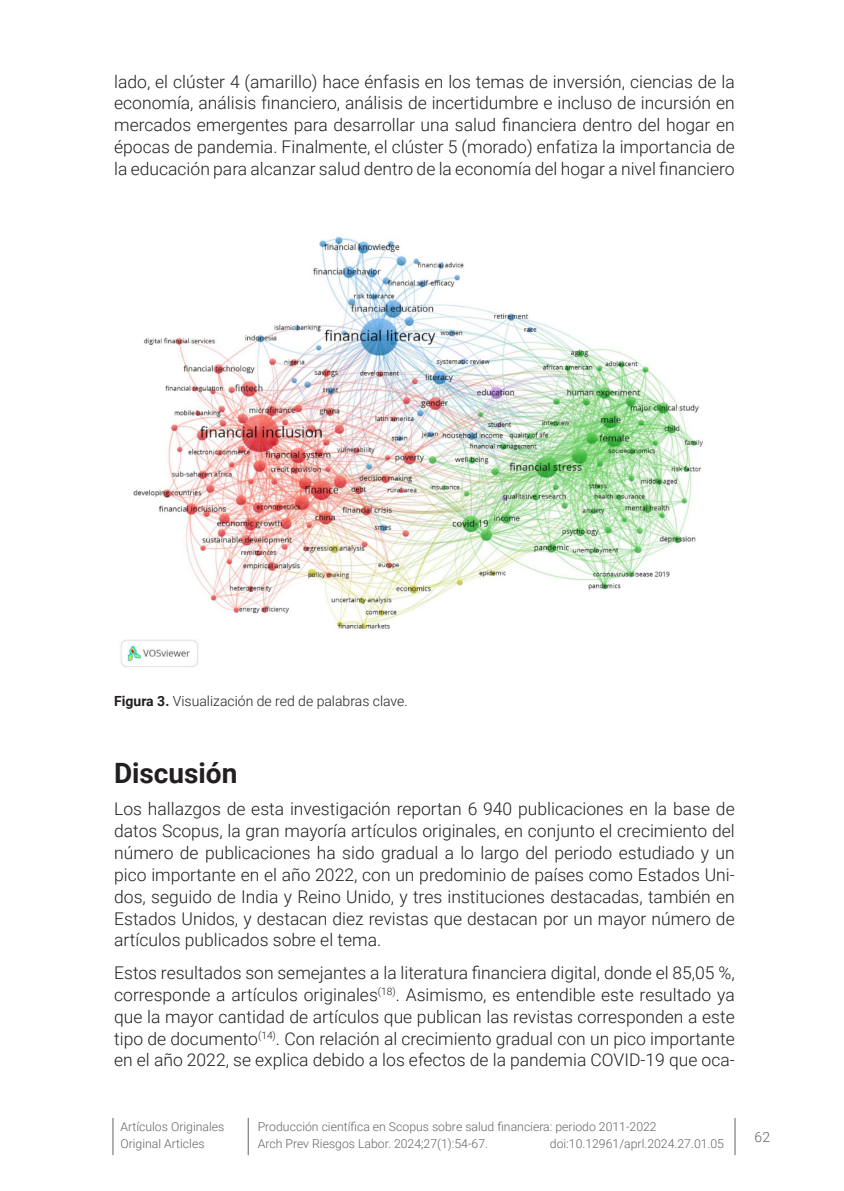
<style>
.page{position:relative;width:844px;height:1191px;background:#fff}
.page>*{position:absolute;margin:0;border:0;box-sizing:border-box;transform-origin:0 0}
.sps_tit_secc_1{font:700 28px "Roboto";letter-spacing:-.005em;color:#231f20}
.t1{font:300 17.5px/21.9px "Roboto";color:#231f20;text-align:justify}
.sps_figur_titulo{font:300 14px "Roboto";color:#231f20}
.t2{font:300 14px "Roboto";color:#636366}
.t3{font:300 12.25px/17.5px "Roboto";color:#636366}
.s1{font-weight:700}
</style>
<div class="page">
<hr style="left:248px;top:1117px;width:1px;height:38px;background:#636366">
<hr style="left:734px;top:1117px;width:1px;height:38px;background:#636366">
<hr style="left:113px;top:1117px;width:1px;height:38px;background:#636366">
<img style="left:120px;top:236px;width:583px;height:431px">
<p class="t1" style="left:114px;top:70px;width:622px">lado, el clúster 4 (amarillo) hace énfasis en los temas de inversión, ciencias de la economía, análisis financiero, análisis de incertidumbre e incluso de incursión en mercados emergentes para desarrollar una salud financiera dentro del hogar en épocas de pandemia. Finalmente, el clúster 5 (morado) enfatiza la importancia de la educación para alcanzar salud dentro de la economía del hogar a nivel financiero</p>
<p class="sps_figur_titulo" style="left:114px;top:691px;width:295px"><span class="s1">Figura 3.</span> Visualización de red de palabras clave.</p>
<p class="sps_tit_secc_1" style="left:114px;top:754px;width:125px">Discusión</p>
<p class="t1" style="left:114px;top:797px;width:622px">Los hallazgos de esta investigación reportan 6 940 publicaciones en la base de datos Scopus, la gran mayoría artículos originales, en conjunto el crecimiento del número de publicaciones ha sido gradual a lo largo del periodo estudiado y un pico importante en el año 2022, con un predominio de países como Estados Uni&shy;dos, seguido de India y Reino Unido, y tres instituciones destacadas, también en Estados Unidos, y destacan diez revistas que destacan por un mayor número de artículos publicados sobre el tema.</p>
<p class="t1" style="left:114px;top:961px;width:622px">Estos resultados son semejantes a la literatura financiera digital, donde el 85,05 %, corresponde a artículos originales<sup>(18)</sup>. Asimismo, es entendible este resultado ya que la mayor cantidad de artículos que publican las revistas corresponden a este tipo de documento<sup>(14)</sup>. Con relación al crecimiento gradual con un pico importante en el año 2022, se explica debido a los efectos de la pandemia COVID-19 que oca-</p>
<p class="t3" style="left:120px;top:1117px;width:105px">Artículos Originales<br>Original Articles</p>
<p class="t3" style="left:258px;top:1117px;width:400px">Producción científica en Scopus sobre salud financiera: periodo 2011-2022<br>Arch Prev Riesgos Labor. 2024;27(1):54-67.</p>
<p class="t2" style="left:754px;top:1127px;width:17px">62</p>
<p class="t3" style="left:549px;top:1134px;width:176px">doi:10.12961/aprl.2024.27.01.05</p>
</div>
